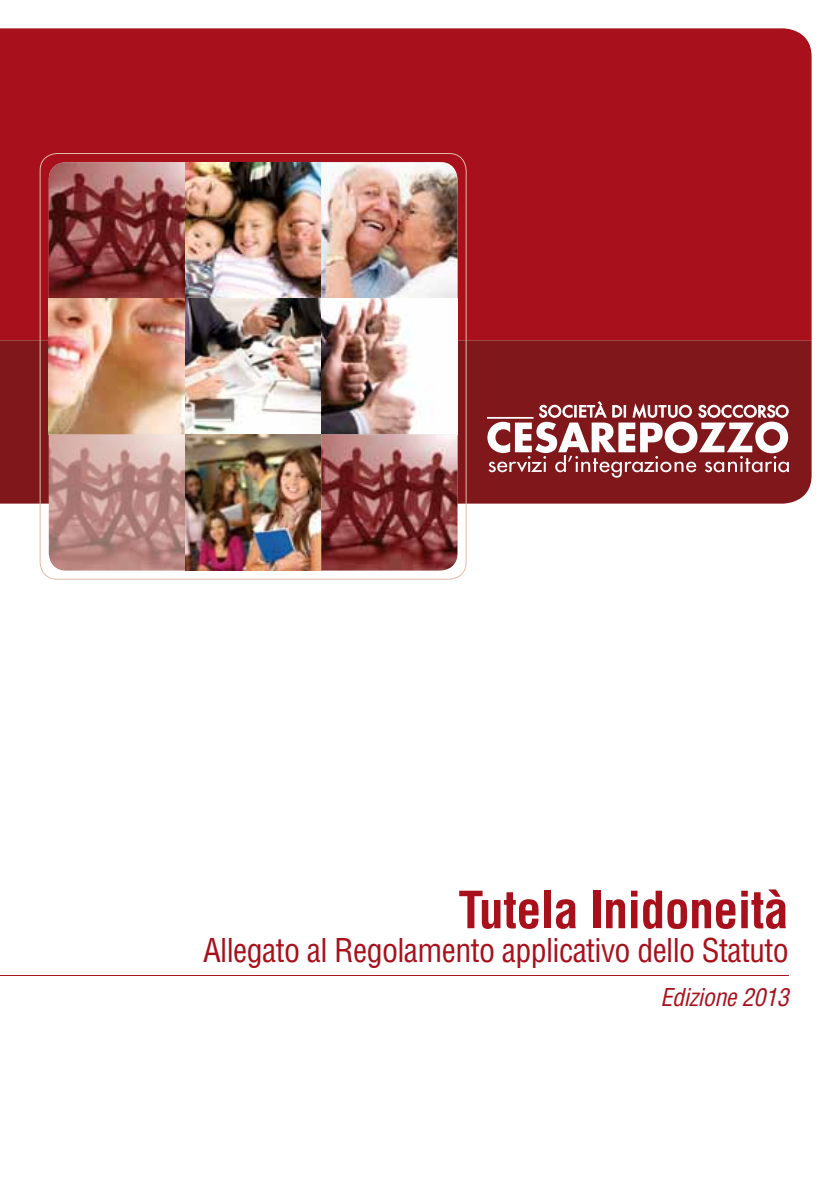
<style>
.page{position:relative;width:840px;height:1191px;background:#fff}
.page>*{position:absolute;margin:0;border:0;box-sizing:border-box;transform-origin:0 0}
.t1{font:700 condensed 50px "Helvetica LT Std";letter-spacing:-.015em;color:#a8111c}
.t2{font:condensed 32px "Helvetica LT Std";letter-spacing:-.02em;color:#a8111c}
.t3{font:italic condensed 24px "Helvetica LT Std";letter-spacing:-.015em;color:#a8111c}
</style>
<div class="page">
<div style="left:0;top:340px;width:811px;height:163px;background:#80171a"></div>
<div style="left:0;top:28px;width:811px;height:312px;background:#a8111c"></div>
<hr style="left:486px;top:417px;width:47px;height:2px;background:#fff">
<svg style="left:487px;top:401px;width:301px;height:76px"></svg>
<img style="left:49px;top:162px;width:136px;height:136px">
<img style="left:185px;top:162px;width:136px;height:136px">
<img style="left:321px;top:162px;width:136px;height:136px">
<img style="left:49px;top:298px;width:136px;height:136px">
<img style="left:185px;top:298px;width:136px;height:136px">
<img style="left:321px;top:298px;width:136px;height:136px">
<svg style="left:49px;top:434px;width:136px;height:136px;background:#c0938e"></svg>
<img style="left:185px;top:434px;width:136px;height:136px">
<svg style="left:321px;top:434px;width:136px;height:136px;background:#914c4d"></svg>
<hr style="left:0;top:975px;width:788px;height:1px;background:#a8111c">
<h1 class="t1" style="left:458px;top:878px;width:332px">Tutela Inidoneità</h1>
<p class="t2" style="left:203px;top:930px;width:587px">Allegato al Regolamento applicativo dello Statuto</p>
<p class="t3" style="left:660px;top:982px;width:130px">Edizione 2013</p>
</div>
